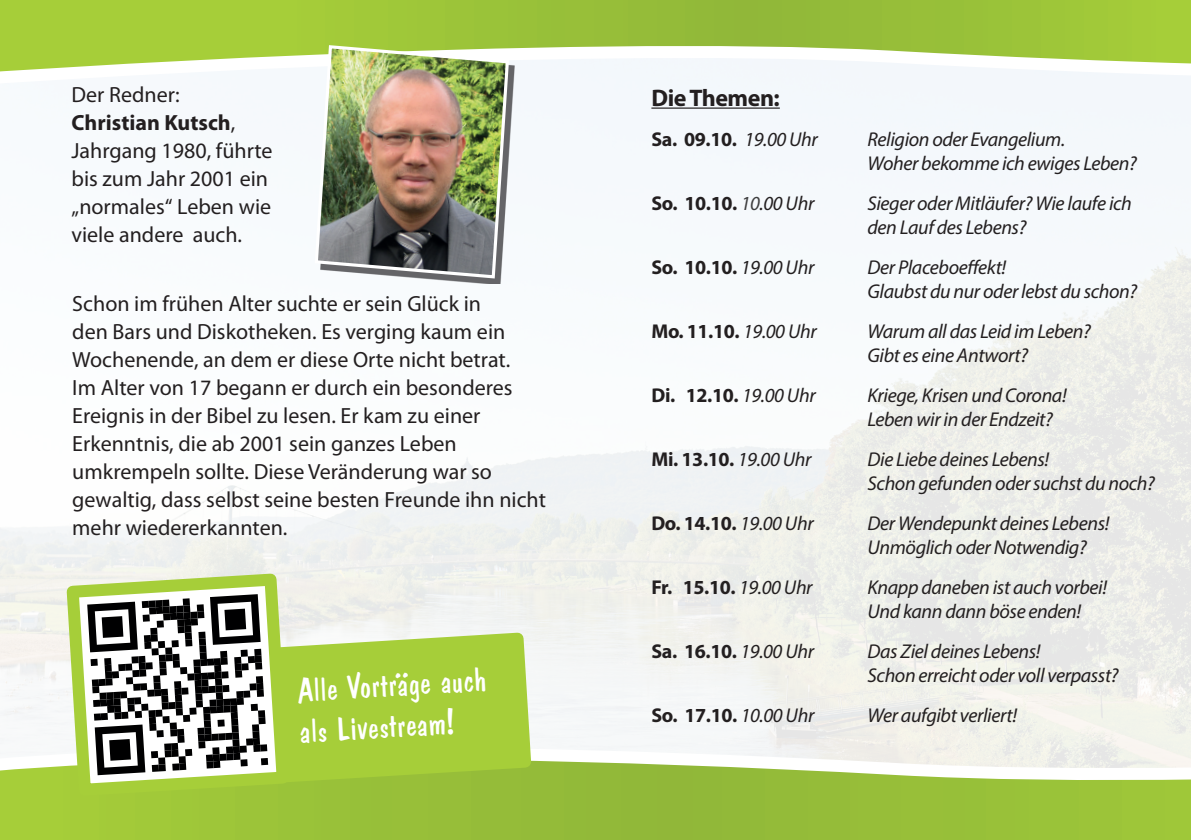
<style>
.page{position:relative;width:1191px;height:840px;background:#fff}
.page>*{position:absolute;margin:0;border:0;box-sizing:border-box;transform-origin:0 0}
.t1{font:34px/41px "Dominican";color:#fff}
.t2{font:700 24px "Myriad Pro";letter-spacing:-.02em;color:#231f20}
.t3{font:22px/28px "Myriad Pro";color:#231f20}
.t4{font:italic 20px/24px "Myriad Pro";letter-spacing:-.02em;color:#231f20}
.t5{font:700 20px "Myriad Pro";letter-spacing:-.02em;color:#231f20}
.s1{font-weight:700}
.s2{font-weight:400;font-style:italic}
.s3{font-weight:400;font-style:italic;color:#3e3e3f}
</style>
<div class="page">
<svg style="left:0;top:721px;width:1191px;height:118px"></svg>
<svg style="left:0;top:0;width:1191px;height:92px"></svg>
<svg style="left:320px;top:51px;width:195px;height:233px;fill:#f6fafc"></svg>
<img style="left:313px;top:43px;width:197px;height:237px">
<svg style="left:295px;top:625px;width:243px;height:165px"></svg>
<svg style="left:295px;top:593px;width:230px;height:185px;background:#b8d667"></svg>
<svg style="left:60px;top:566px;width:235px;height:236px"></svg>
<hr style="left:651px;top:107px;width:129px;height:2px;background:#231f20">
<p class="t3" style="left:71px;top:80px;width:203px">Der Redner:<br><span class="s1">Christian Kutsch</span>,<br>Jahrgang 1980, führte bis zum Jahr 2001 ein „normales“ Leben wie viele andere auch.</p>
<p class="t3" style="left:72px;top:289px;width:475px">Schon im frühen Alter suchte er sein Glück in<br>den Bars und Diskotheken. Es verging kaum ein Wochenende, an dem er diese Orte nicht betrat.<br>Im Alter von 17 begann er durch ein besonderes Ereignis in der Bibel zu lesen. Er kam zu einer Erkenntnis, die ab 2001 sein ganzes Leben umkrempeln sollte. Diese Veränderung war so gewaltig, dass selbst seine besten Freunde ihn nicht mehr wiedererkannten.</p>
<h1 class="t1" style="left:296px;top:668px;width:192px;rotate:-3deg">Alle Vorträge auch als Livestream!</h1>
<p class="t2" style="left:651px;top:82px;width:130px">Die Themen:</p>
<p class="t5" style="left:651px;top:126px;width:168px">Sa. 09.10. <span class="s2">19.00 Uhr</span></p>
<p class="t4" style="left:867px;top:127px;width:271px">Religion oder Evangelium.<br>Woher bekomme ich ewiges Leben?</p>
<p class="t5" style="left:651px;top:190px;width:164px">So. 10.10. <span class="s3">10</span><span class="s2">.00 Uhr</span></p>
<p class="t4" style="left:867px;top:191px;width:266px">Sieger oder Mitläufer? Wie laufe ich den Lauf des Lebens?</p>
<p class="t5" style="left:651px;top:254px;width:164px">So. 10.10. <span class="s2">19.00 Uhr</span></p>
<p class="t4" style="left:867px;top:255px;width:271px">Der Placeboeffekt!<br>Glaubst du nur oder lebst du schon?</p>
<p class="t5" style="left:651px;top:318px;width:167px">Mo. 11.10. <span class="s2">19.00 Uhr</span></p>
<p class="t4" style="left:867px;top:319px;width:225px">Warum all das Leid im Leben?<br>Gibt es eine Antwort?</p>
<p class="t5" style="left:651px;top:382px;width:166px">Di. 12.10. <span class="s2">19.00 Uhr</span></p>
<p class="t4" style="left:867px;top:383px;width:201px">Kriege, Krisen und Corona!<br>Leben wir in der Endzeit?</p>
<p class="t5" style="left:651px;top:446px;width:161px">Mi. 13.10. <span class="s2">19.00 Uhr</span></p>
<p class="t4" style="left:867px;top:447px;width:289px">Die Liebe deines Lebens!<br>Schon gefunden oder suchst du noch?</p>
<p class="t5" style="left:651px;top:510px;width:164px">Do. 14.10. <span class="s2">19.00 Uhr</span></p>
<p class="t4" style="left:867px;top:511px;width:243px">Der Wendepunkt deines Lebens!<br>Unmöglich oder Notwendig?</p>
<p class="t5" style="left:651px;top:574px;width:163px">Fr. 15.10. <span class="s2">19.00 Uhr</span></p>
<p class="t4" style="left:867px;top:575px;width:241px">Knapp daneben ist auch vorbei!<br>Und kann dann böse enden!</p>
<p class="t5" style="left:651px;top:638px;width:164px">Sa. 16.10. <span class="s2">19.00 Uhr</span></p>
<p class="t4" style="left:867px;top:639px;width:252px">Das Ziel deines Lebens!<br>Schon erreicht oder voll verpasst?</p>
<p class="t5" style="left:651px;top:702px;width:164px">So. 17.10. <span class="s2">10.00 Uhr</span></p>
<p class="t4" style="left:867px;top:703px;width:151px">Wer aufgibt verliert!</p>
</div>
